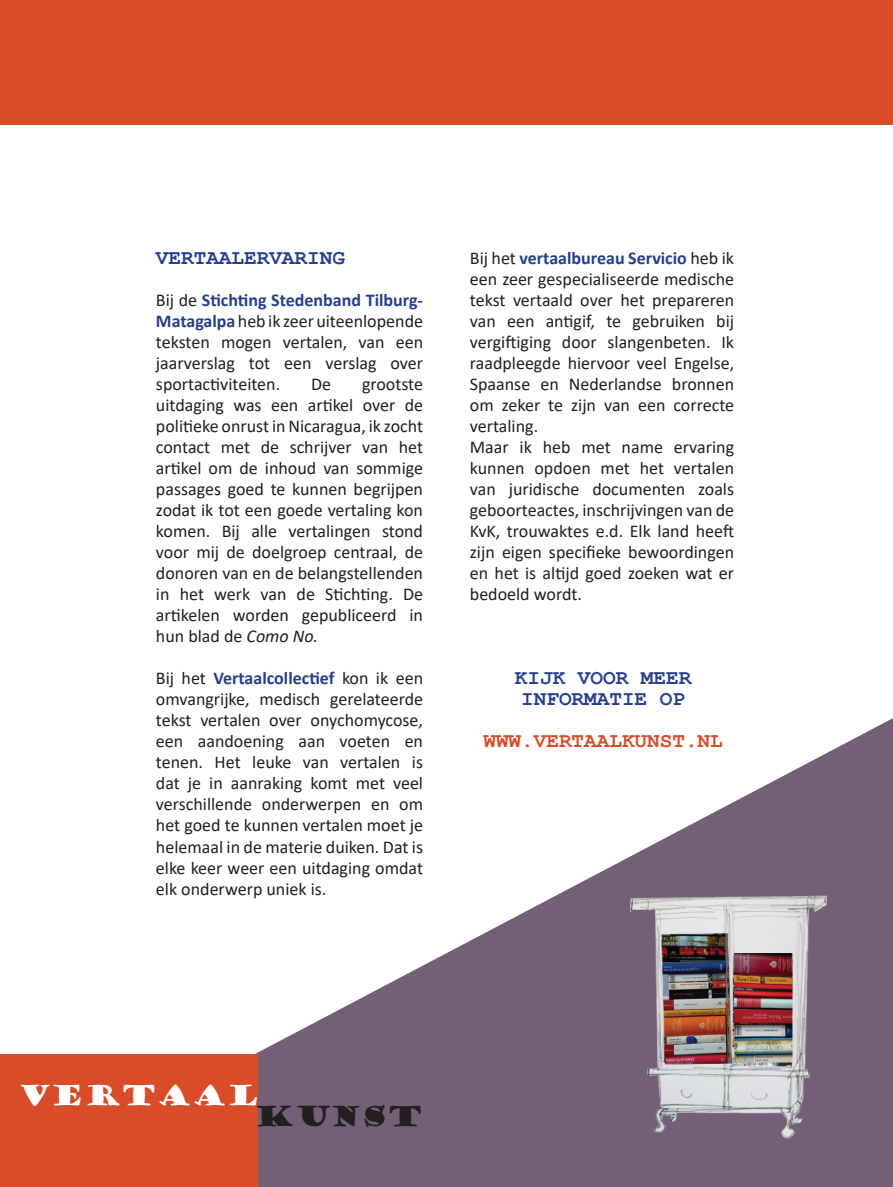
<style>
.page{position:relative;width:893px;height:1187px;background:#fff}
.page>*{position:absolute;margin:0;border:0;box-sizing:border-box;transform-origin:0 0}
.tekst{font:27px "Goudy Stout";color:#fff}
.tekst-2{font:27px "Goudy Stout";color:#231f20}
.Kop1{font:700 21px "Courier New";color:#27408e}
.Kop1-2{font:700 21px "Courier New";color:#d84c28}
.Kop1-3{font:700 21px "Courier New";color:#253f8e}
.tekst-3{font:18px/21px "Calibri";color:#231f20;text-align:justify}
.s1{font-weight:700;color:#253f8e}
.s2{font-style:italic}
</style>
<div class="page">
<svg style="left:255px;top:718px;width:638px;height:468px;fill:#736076"></svg>
<img style="left:361px;top:718px;width:519px;height:445px">
<div style="left:0;top:1054px;width:257px;height:132px;background:#d84c28"></div>
<div style="left:0;top:0;width:893px;height:125px;background:#d84c28"></div>
<p class="Kop1-3" style="left:156px;top:244px;width:190px">VERTAALERVARING</p>
<p class="tekst-3" style="left:156px;top:289px;width:269px">Bij de <span class="s1">Stichting Stedenband Tilburg-Matagalpa</span> heb ik zeer uiteenlopende teksten mogen vertalen, van een jaarverslag tot een verslag over sportactiviteiten.</p>
<p class="tekst-3" style="left:311px;top:373px;width:22px">De</p>
<p class="tekst-3" style="left:156px;top:373px;width:269px;text-indent:206px">grootste uitdaging was een artikel over de politieke onrust in Nicaragua, ik zocht contact met de schrijver van het artikel om de inhoud van sommige passages goed te kunnen begrijpen zodat ik tot een goede vertaling kon komen. Bij alle vertalingen stond voor mij de doelgroep centraal, de donoren van en de belangstellenden in het werk van de Stichting. De artikelen worden gepubliceerd in hun blad de <span class="s2">Como No.</span></p>
<p class="tekst-3" style="left:156px;top:667px;width:269px">Bij het <span class="s1">Vertaalcollectief</span> kon ik een omvangrijke, medisch gerelateerde tekst vertalen over onychomycose, een aandoening aan voeten en tenen. Het leuke van vertalen is dat je in aanraking komt met veel verschillende onderwerpen en om het goed te kunnen vertalen moet je helemaal in de materie duiken. Dat is elke keer weer een uitdaging omdat elk onderwerp uniek is.</p>
<p class="tekst-3" style="left:470px;top:247px;width:266px">Bij het <span class="s1">vertaalbureau Servicio</span> heb ik een zeer gespecialiseerde medische tekst vertaald over het prepareren van een antigif, te gebruiken bij vergiftiging door slangenbeten. Ik raadpleegde hiervoor veel Engelse, Spaanse en Nederlandse bronnen om zeker te zijn van een correcte vertaling.</p>
<p class="tekst-3" style="left:470px;top:436px;width:266px">Maar ik heb met name ervaring kunnen opdoen met het vertalen van juridische documenten zoals geboorteactes, inschrijvingen van de KvK, trouwaktes e.d. Elk land heeft zijn eigen specifieke bewoordingen en het is altijd goed zoeken wat er bedoeld wordt.</p>
<p class="Kop1" style="left:515px;top:664px;width:178px">KIJK VOOR MEER</p>
<p class="Kop1" style="left:521px;top:685px;width:165px">INFORMATIE OP</p>
<p class="Kop1-2" style="left:483px;top:727px;width:241px">WWW.VERTAALKUNST.NL</p>
<p class="tekst" style="left:19px;top:1076px;width:241px">VERTAAL</p>
<p class="tekst-2" style="left:255px;top:1097px;width:169px">KUNST</p>
</div>
